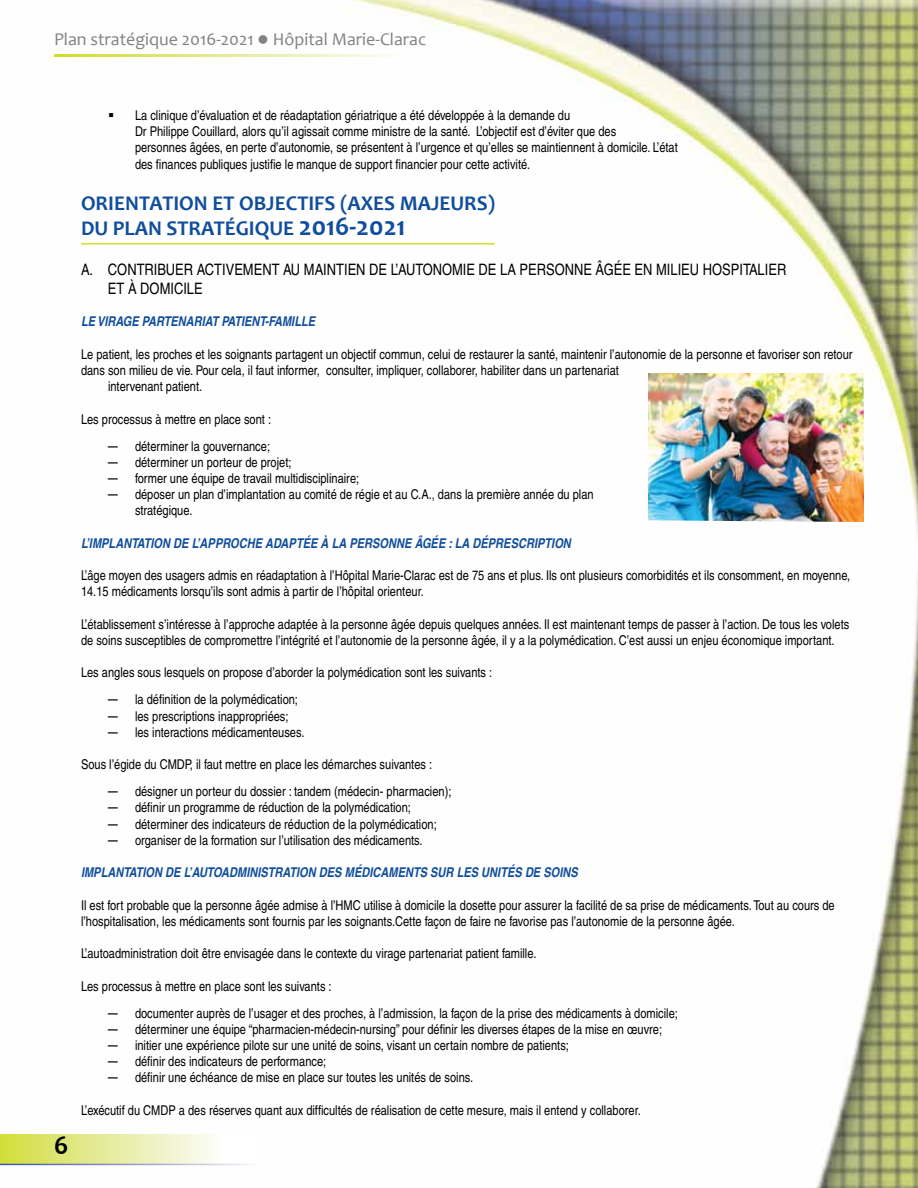
<style>
.page{position:relative;width:918px;height:1188px;background:#fff}
.page>*{position:absolute;margin:0;border:0;box-sizing:border-box;transform-origin:0 0}
.t1{font:700 27px "Candara";color:#000}
.t2{font:700 21px/25.2px "Candara";color:#104e9d}
.t3{font:18px "Candara";color:#808285}
.t4{font:condensed 15.75px/18.9px "Helvetica LT";color:#000}
.t5{font:condensed 13.5px/16.2px "Helvetica LT";color:#000}
.t6{font:italic 700 condensed 13.5px "Helvetica LT";color:#104e9d}
.t7{font:italic 700 condensed 13.5px "Helvetica LT";color:#104e9d}
.t8{font:13.5px "Arial";color:#000}
.s1{font-size:27px}
</style>
<div class="page">
<img style="left:0;top:0;width:918px;height:1188px">
<hr style="left:81px;top:243px;width:414px;height:2px;background:#d0dd2a">
<div style="left:0;top:1134px;width:257px;height:30px;background:linear-gradient(to right,#d2dd42,#fff)"></div>
<hr style="left:0;top:1164px;width:257px;height:1px;background:#fff">
<hr style="left:54px;top:54px;width:405px;height:3px;background:#fff">
<img style="left:648px;top:373px;width:216px;height:149px">
<h3 class="t3" style="left:54px;top:28px;width:374px">Plan stratégique 2016-2021 ● Hôpital Marie-Clarac</h3>
<h1 class="t1" style="left:54px;top:1128px;width:16px">6</h1>
<p class="t5" style="left:135px;top:107px;width:544px;text-indent:-27px">▪ La clinique d’évaluation et de réadaptation gériatrique a été développée à la demande du<br>Dr Philippe Couillard, alors qu’il agissait comme ministre de la santé. L’objectif est d’éviter que des<br>personnes âgées, en perte d’autonomie, se présentent à l’urgence et qu’elles se maintiennent à domicile. L’état des finances publiques justifie le manque de support financier pour cette activité.</p>
<h2 class="t2" style="left:81px;top:190px;width:416px">ORIENTATION ET OBJECTIFS (AXES MAJEURS)<br>DU PLAN STRATÉGIQUE <span class="s1">2016-2021</span></h2>
<p class="t4" style="left:108px;top:260px;width:680px;text-indent:-27px">A. CONTRIBUER ACTIVEMENT AU MAINTIEN DE L’AUTONOMIE DE LA PERSONNE ÂGÉE EN MILIEU HOSPITALIER<br>ET À DOMICILE</p>
<p class="t7" style="left:81px;top:313px;width:236px">LE VIRAGE PARTENARIAT PATIENT-FAMILLE</p>
<p class="t5" style="left:81px;top:346px;width:773px">Le patient, les proches et les soignants partagent un objectif commun, celui de restaurer la santé, maintenir l’autonomie de la personne et favoriser son retour</p>
<p class="t5" style="left:81px;top:362px;width:539px">dans son milieu de vie. Pour cela, il faut informer, consulter, impliquer, collaborer, habiliter dans un partenariat</p>
<p class="t5" style="left:108px;top:378px;width:96px">intervenant patient.</p>
<p class="t5" style="left:81px;top:411px;width:192px">Les processus à mettre en place sont :</p>
<p class="t8" style="left:108px;top:437px;width:11px">─</p>
<p class="t5" style="left:135px;top:438px;width:137px">déterminer la gouvernance;</p>
<p class="t8" style="left:108px;top:453px;width:11px">─</p>
<p class="t5" style="left:135px;top:454px;width:158px">déterminer un porteur de projet;</p>
<p class="t8" style="left:108px;top:469px;width:11px">─</p>
<p class="t5" style="left:135px;top:470px;width:226px">former une équipe de travail multidisciplinaire;</p>
<p class="t8" style="left:108px;top:485px;width:11px">─</p>
<p class="t5" style="left:135px;top:486px;width:460px">déposer un plan d’implantation au comité de régie et au C.A., dans la première année du plan stratégique.</p>
<p class="t6" style="left:81px;top:535px;width:491px">L’IMPLANTATION DE L’APPROCHE ADAPTÉE À LA PERSONNE ÂGÉE : LA DÉPRESCRIPTION</p>
<p class="t5" style="left:81px;top:567px;width:771px">L’âge moyen des usagers admis en réadaptation à l’Hôpital Marie-Clarac est de 75 ans et plus. Ils ont plusieurs comorbidités et ils consomment, en moyenne,<br>14.15 médicaments lorsqu’ils sont admis à partir de l’hôpital orienteur.</p>
<p class="t5" style="left:81px;top:616px;width:770px">L’établissement s’intéresse à l’approche adaptée à la personne âgée depuis quelques années. Il est maintenant temps de passer à l’action. De tous les volets de soins susceptibles de compromettre l’intégrité et l’autonomie de la personne âgée, il y a la polymédication. C’est aussi un enjeu économique important.</p>
<p class="t5" style="left:81px;top:665px;width:413px">Les angles sous lesquels on propose d’aborder la polymédication sont les suivants :</p>
<p class="t8" style="left:108px;top:690px;width:11px">─</p>
<p class="t5" style="left:135px;top:692px;width:165px">la définition de la polymédication;</p>
<p class="t8" style="left:108px;top:707px;width:11px">─</p>
<p class="t5" style="left:135px;top:708px;width:155px">les prescriptions inappropriées;</p>
<p class="t8" style="left:108px;top:723px;width:11px">─</p>
<p class="t5" style="left:135px;top:724px;width:171px">les interactions médicamenteuses.</p>
<p class="t5" style="left:81px;top:756px;width:353px">Sous l’égide du CMDP, il faut mettre en place les démarches suivantes :</p>
<p class="t8" style="left:108px;top:782px;width:11px">─</p>
<p class="t5" style="left:135px;top:783px;width:318px">désigner un porteur du dossier : tandem (médecin- pharmacien);</p>
<p class="t8" style="left:108px;top:798px;width:11px">─</p>
<p class="t5" style="left:135px;top:800px;width:278px">définir un programme de réduction de la polymédication;</p>
<p class="t8" style="left:108px;top:815px;width:11px">─</p>
<p class="t5" style="left:135px;top:816px;width:303px">déterminer des indicateurs de réduction de la polymédication;</p>
<p class="t8" style="left:108px;top:831px;width:11px">─</p>
<p class="t5" style="left:135px;top:832px;width:289px">organiser de la formation sur l’utilisation des médicaments.</p>
<p class="t6" style="left:81px;top:864px;width:498px">IMPLANTATION DE L’AUTOADMINISTRATION DES MÉDICAMENTS SUR LES UNITÉS DE SOINS</p>
<p class="t5" style="left:81px;top:897px;width:755px">Il est fort probable que la personne âgée admise à l’HMC utilise à domicile la dosette pour assurer la facilité de sa prise de médicaments. Tout au cours de l’hospitalisation, les médicaments sont fournis par les soignants.Cette façon de faire ne favorise pas l’autonomie de la personne âgée.</p>
<p class="t5" style="left:81px;top:945px;width:457px">L’autoadministration doit être envisagée dans le contexte du virage partenariat patient famille.</p>
<p class="t5" style="left:81px;top:978px;width:252px">Les processus à mettre en place sont les suivants :</p>
<p class="t8" style="left:108px;top:1004px;width:11px">─</p>
<p class="t5" style="left:135px;top:1005px;width:544px">documenter auprès de l’usager et des proches, à l’admission, la façon de la prise des médicaments à domicile;</p>
<p class="t8" style="left:108px;top:1020px;width:11px">─</p>
<p class="t5" style="left:135px;top:1021px;width:529px">déterminer une équipe “pharmacien-médecin-nursing” pour définir les diverses étapes de la mise en œuvre;</p>
<p class="t8" style="left:108px;top:1036px;width:11px">─</p>
<p class="t5" style="left:135px;top:1037px;width:435px">initier une expérience pilote sur une unité de soins, visant un certain nombre de patients;</p>
<p class="t8" style="left:108px;top:1052px;width:11px">─</p>
<p class="t5" style="left:135px;top:1053px;width:193px">définir des indicateurs de performance;</p>
<p class="t8" style="left:108px;top:1068px;width:11px">─</p>
<p class="t5" style="left:135px;top:1070px;width:340px">définir une échéance de mise en place sur toutes les unités de soins.</p>
<p class="t5" style="left:81px;top:1102px;width:561px">L’exécutif du CMDP a des réserves quant aux difficultés de réalisation de cette mesure, mais il entend y collaborer.</p>
</div>
